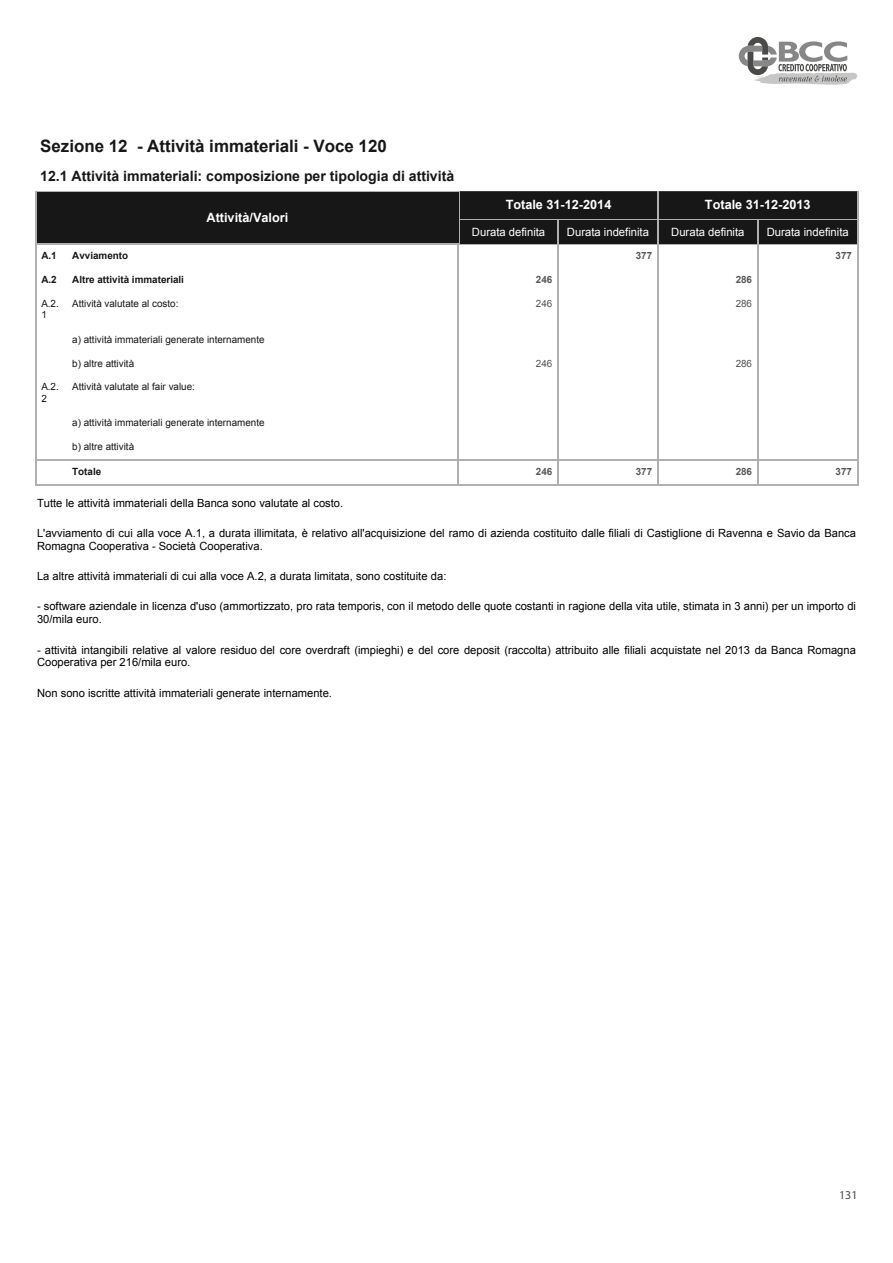
<style>
.page{position:relative;width:893px;height:1263px;background:#fff}
.page>*{position:absolute;margin:0;border:0;box-sizing:border-box;transform-origin:0 0}
.t1{font:700 17.1px "Arial";color:#171717}
.t2{font:700 14.25px "Arial";color:#171717}
.t3{font:700 12.75px "Arial";color:#fff}
.t4{font:12px "Myriad Pro";color:#4a4a49}
.t5{font:11.4px "Arial";color:#fff}
.t6{font:11.25px/13px "Arial";color:#000}
.t7{font:9.9px "Arial";color:#171717}
.t8{font:700 9.9px "Arial";color:#171717}
.t9{font:700 9.9px "Arial";color:#565656}
.t10{font:9.9px "Arial";color:#565656}
</style>
<div class="page">
<svg style="left:739px;top:37px;width:119px;height:48px"></svg>
<hr style="left:758px;top:485px;width:100px;height:1px;background:#b0b0b0">
<hr style="left:658px;top:485px;width:100px;height:1px;background:#b0b0b0">
<hr style="left:559px;top:485px;width:99px;height:1px;background:#b0b0b0">
<hr style="left:557px;top:461px;width:2px;height:25px;background:#b0b0b0">
<hr style="left:459px;top:485px;width:100px;height:1px;background:#b0b0b0">
<hr style="left:67px;top:485px;width:392px;height:1px;background:#b0b0b0">
<hr style="left:35px;top:485px;width:32px;height:1px;background:#b0b0b0">
<hr style="left:758px;top:460px;width:100px;height:1px;background:#b0b0b0">
<hr style="left:658px;top:460px;width:100px;height:1px;background:#b0b0b0">
<hr style="left:559px;top:460px;width:99px;height:1px;background:#b0b0b0">
<hr style="left:557px;top:436px;width:2px;height:25px;background:#b0b0b0">
<hr style="left:459px;top:460px;width:100px;height:1px;background:#b0b0b0">
<hr style="left:67px;top:460px;width:392px;height:1px;background:#b0b0b0">
<hr style="left:35px;top:460px;width:32px;height:1px;background:#b0b0b0">
<svg style="left:857px;top:412px;width:1px;height:73px"></svg>
<svg style="left:757px;top:412px;width:1px;height:73px"></svg>
<svg style="left:657px;top:412px;width:1px;height:73px"></svg>
<hr style="left:557px;top:412px;width:2px;height:24px;background:#b0b0b0">
<svg style="left:458px;top:412px;width:1px;height:73px"></svg>
<svg style="left:35px;top:412px;width:1px;height:73px"></svg>
<hr style="left:857px;top:376px;width:1px;height:36px;background:#b0b0b0">
<hr style="left:757px;top:376px;width:1px;height:36px;background:#b0b0b0">
<hr style="left:657px;top:376px;width:1px;height:36px;background:#b0b0b0">
<hr style="left:557px;top:376px;width:2px;height:36px;background:#b0b0b0">
<hr style="left:458px;top:376px;width:1px;height:36px;background:#b0b0b0">
<hr style="left:35px;top:376px;width:1px;height:36px;background:#b0b0b0">
<hr style="left:557px;top:352px;width:2px;height:24px;background:#b0b0b0">
<svg style="left:857px;top:328px;width:1px;height:48px"></svg>
<svg style="left:757px;top:328px;width:1px;height:48px"></svg>
<svg style="left:657px;top:328px;width:1px;height:48px"></svg>
<hr style="left:557px;top:328px;width:2px;height:24px;background:#b0b0b0">
<svg style="left:458px;top:328px;width:1px;height:48px"></svg>
<svg style="left:35px;top:328px;width:1px;height:48px"></svg>
<hr style="left:857px;top:293px;width:1px;height:35px;background:#b0b0b0">
<hr style="left:757px;top:293px;width:1px;height:35px;background:#b0b0b0">
<hr style="left:657px;top:293px;width:1px;height:35px;background:#b0b0b0">
<hr style="left:557px;top:293px;width:2px;height:35px;background:#b0b0b0">
<hr style="left:458px;top:293px;width:1px;height:35px;background:#b0b0b0">
<hr style="left:35px;top:293px;width:1px;height:35px;background:#b0b0b0">
<hr style="left:557px;top:269px;width:2px;height:24px;background:#b0b0b0">
<svg style="left:857px;top:245px;width:1px;height:48px"></svg>
<hr style="left:557px;top:245px;width:2px;height:24px;background:#b0b0b0">
<svg style="left:35px;top:245px;width:1px;height:48px"></svg>
<hr style="left:857px;top:190px;width:1px;height:55px;background:#b0b0b0">
<hr style="left:459px;top:190px;width:399px;height:1px;background:#b0b0b0">
<hr style="left:459px;top:244px;width:399px;height:1px;background:#b0b0b0">
<div style="left:758px;top:218px;width:99px;height:26px;background:#171717"></div>
<hr style="left:758px;top:218px;width:99px;height:2px;background:#b0b0b0">
<div style="left:658px;top:218px;width:100px;height:26px;background:#171717"></div>
<svg style="left:757px;top:220px;width:1px;height:73px"></svg>
<hr style="left:658px;top:218px;width:100px;height:2px;background:#b0b0b0">
<div style="left:559px;top:218px;width:99px;height:26px;background:#171717"></div>
<hr style="left:559px;top:218px;width:99px;height:2px;background:#b0b0b0">
<div style="left:459px;top:218px;width:100px;height:26px;background:#171717"></div>
<hr style="left:557px;top:218px;width:2px;height:26px;background:#b0b0b0">
<hr style="left:459px;top:218px;width:100px;height:2px;background:#b0b0b0">
<div style="left:658px;top:191px;width:199px;height:27px;background:#171717"></div>
<div style="left:459px;top:191px;width:199px;height:27px;background:#171717"></div>
<svg style="left:458px;top:191px;width:2px;height:102px"></svg>
<svg style="left:657px;top:191px;width:1px;height:102px"></svg>
<div style="left:35px;top:190px;width:424px;height:55px;background:#171717"></div>
<hr style="left:35px;top:190px;width:1px;height:55px;background:#b0b0b0">
<hr style="left:35px;top:190px;width:424px;height:1px;background:#b0b0b0">
<hr style="left:35px;top:244px;width:424px;height:1px;background:#b0b0b0">
<h1 class="t1" style="left:40px;top:134px;width:348px">Sezione 12 - Attività immateriali - Voce 120</h1>
<p class="t2" style="left:40px;top:167px;width:415px">12.1 Attività immateriali: composizione per tipologia di attività</p>
<p class="t3" style="left:206px;top:209px;width:83px">Attività/Valori</p>
<p class="t3" style="left:506px;top:196px;width:107px">Totale 31-12-2014</p>
<p class="t3" style="left:705px;top:196px;width:107px">Totale 31-12-2013</p>
<p class="t5" style="left:472px;top:225px;width:75px">Durata definita</p>
<p class="t5" style="left:567px;top:225px;width:84px">Durata indefinita</p>
<p class="t5" style="left:671px;top:225px;width:75px">Durata definita</p>
<p class="t5" style="left:767px;top:225px;width:84px">Durata indefinita</p>
<p class="t8" style="left:41px;top:249px;width:17px">A.1</p>
<p class="t8" style="left:72px;top:249px;width:57px">Avviamento</p>
<p class="t9" style="left:636px;top:249px;width:18px">377</p>
<p class="t9" style="left:836px;top:249px;width:18px">377</p>
<p class="t8" style="left:41px;top:273px;width:17px">A.2</p>
<p class="t8" style="left:72px;top:273px;width:113px">Altre attività immateriali</p>
<p class="t9" style="left:536px;top:273px;width:18px">246</p>
<p class="t9" style="left:736px;top:273px;width:18px">286</p>
<p class="t7" style="left:41px;top:297px;width:19px">A.2.</p>
<p class="t7" style="left:72px;top:297px;width:108px">Attività valutate al costo:</p>
<p class="t10" style="left:536px;top:297px;width:18px">246</p>
<p class="t10" style="left:736px;top:297px;width:18px">286</p>
<p class="t7" style="left:41px;top:308px;width:7px">1</p>
<p class="t7" style="left:72px;top:333px;width:194px">a) attività immateriali generate internamente</p>
<p class="t7" style="left:72px;top:357px;width:63px">b) altre attività</p>
<p class="t10" style="left:536px;top:357px;width:18px">246</p>
<p class="t10" style="left:736px;top:357px;width:18px">286</p>
<p class="t7" style="left:41px;top:380px;width:19px">A.2.</p>
<p class="t7" style="left:72px;top:380px;width:124px">Attività valutate al fair value:</p>
<p class="t7" style="left:41px;top:392px;width:7px">2</p>
<p class="t7" style="left:72px;top:416px;width:194px">a) attività immateriali generate internamente</p>
<p class="t7" style="left:72px;top:440px;width:63px">b) altre attività</p>
<p class="t8" style="left:72px;top:465px;width:31px">Totale</p>
<p class="t9" style="left:536px;top:465px;width:18px">246</p>
<p class="t9" style="left:636px;top:465px;width:18px">377</p>
<p class="t9" style="left:736px;top:465px;width:18px">286</p>
<p class="t9" style="left:836px;top:465px;width:18px">377</p>
<p class="t6" style="left:37px;top:497px;width:308px">Tutte le attività immateriali della Banca sono valutate al costo.</p>
<p class="t6" style="left:37px;top:527px;width:820px">L'avviamento di cui alla voce A.1, a durata illimitata, è relativo all'acquisizione del ramo di azienda costituito dalle filiali di Castiglione di Ravenna e Savio da Banca<br>Romagna Cooperativa - Società Cooperativa.</p>
<p class="t6" style="left:37px;top:570px;width:411px">La altre attività immateriali di cui alla voce A.2, a durata limitata, sono costituite da:</p>
<p class="t6" style="left:37px;top:600px;width:820px">- software aziendale in licenza d'uso (ammortizzato, pro rata temporis, con il metodo delle quote costanti in ragione della vita utile, stimata in 3 anni) per un importo di<br>30/mila euro.</p>
<p class="t6" style="left:37px;top:643px;width:820px">- attività intangibili relative al valore residuo del core overdraft (impieghi) e del core deposit (raccolta) attribuito alle filiali acquistate nel 2013 da Banca Romagna<br>Cooperativa per 216/mila euro.</p>
<p class="t6" style="left:37px;top:686px;width:296px">Non sono iscritte attività immateriali generate internamente.</p>
<p class="t4" style="left:839px;top:1187px;width:20px">131</p>
</div>
